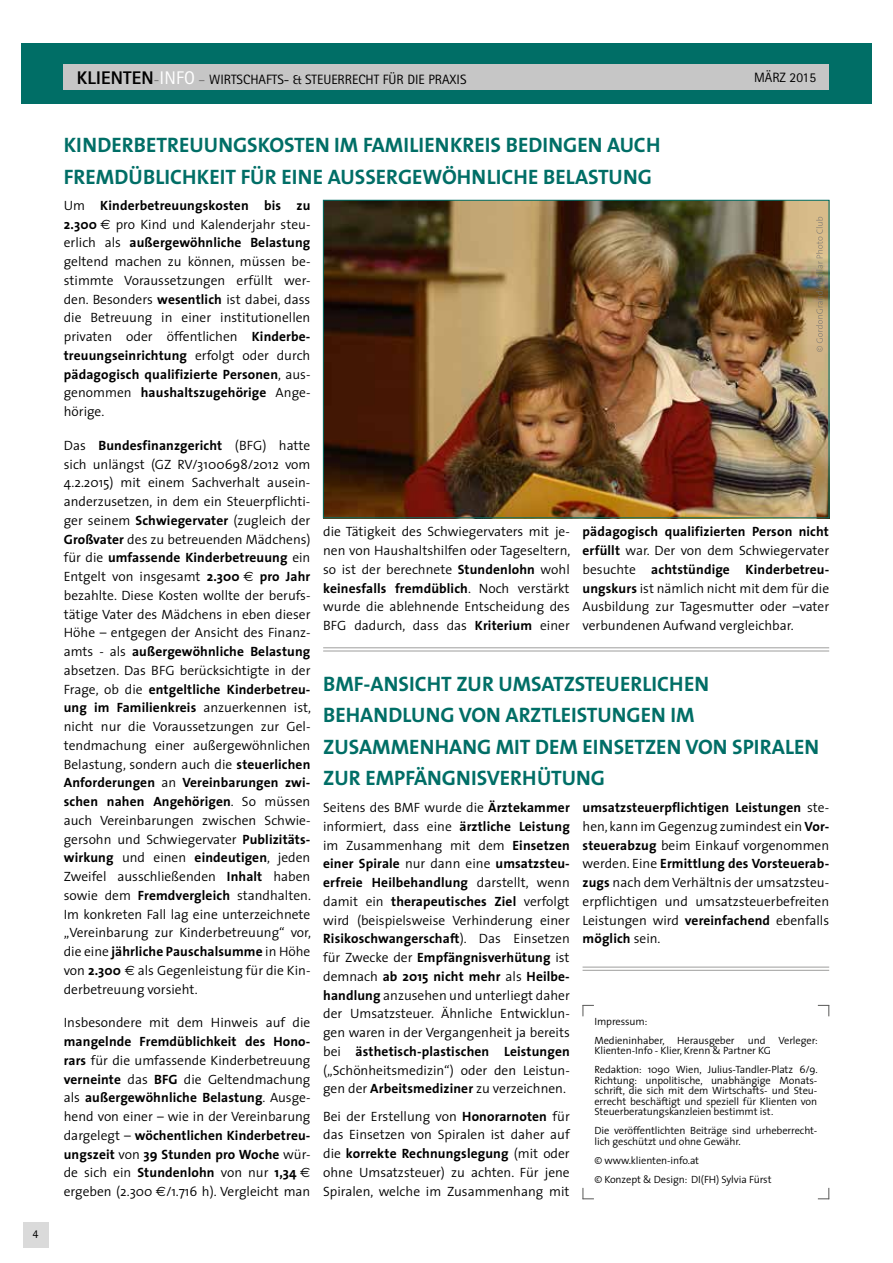
<style>
.page{position:relative;width:893px;height:1263px;background:#fff}
.page>*{position:absolute;margin:0;border:0;box-sizing:border-box;transform-origin:0 0}
.t1{font:700 21px/31.5px "The Sans";color:#006e66}
.t2{font:300 13.5px/18.8px "The Sans";color:#000;text-align:justify}
.t3{font:13.5px "Rotis Sans Serif";color:#000}
.t4{font:12px "Rotis Sans Serif";color:#000}
.t5{font:300 10.5px/10.5px "The Sans";letter-spacing:-.01em;color:#000}
.s1{font-weight:800;font-size:18.3px}
.s2{color:#706f6f}
.s3{font-size:18.3px;color:#fff}
.s4{font-weight:700}
.s5{font-family:"Euro Sans";font-weight:400}
</style>
<div class="page">
<div style="left:21px;top:44px;width:851px;height:60px;background:#006e66"></div>
<div style="left:24px;top:1222px;width:25px;height:25px;background:#dadada"></div>
<div style="left:64px;top:64px;width:765px;height:25px;background:#c6c6c6"></div>
<svg style="left:583px;top:1005px;width:11px;height:11px"></svg>
<svg style="left:818px;top:1005px;width:11px;height:11px"></svg>
<svg style="left:818px;top:1188px;width:11px;height:11px"></svg>
<svg style="left:583px;top:1188px;width:11px;height:11px"></svg>
<hr style="left:583px;top:967px;width:246px;height:1px;background:#9d9d9c">
<hr style="left:583px;top:970px;width:246px;height:1px;background:#9d9d9c">
<img style="left:325px;top:202px;width:502px;height:314px">
<div style="left:323px;top:200px;width:506px;height:318px;border:1px solid #006e66"></div>
<hr style="left:323px;top:647px;width:506px;height:1px;background:#9d9d9c">
<hr style="left:323px;top:651px;width:506px;height:1px;background:#9d9d9c">
<svg style="left:816px;top:217px;width:7px;height:135px"></svg>
<p class="t4" style="left:33px;top:1227px;width:7px">4</p>
<p class="t3" style="left:77px;top:71px;width:391px"><span class="s1">KLIENTEN</span><span class="s2">-</span><span class="s3">INFO</span> <span class="s2">–</span> WIRTSCHAFTS- &amp; STEUERRECHT FÜR DIE PRAXIS</p>
<p class="t3" style="left:754px;top:69px;width:63px">MÄRZ 2015</p>
<h1 class="t1" style="left:64px;top:129px;width:598px">KINDERBETREUUNGSKOSTEN IM FAMILIENKREIS BEDINGEN AUCH<br>FREMDÜBLICHKEIT FÜR EINE AUSSERGEWÖHNLICHE BELASTUNG</h1>
<p class="t2" style="left:64px;top:196px;width:248px">Um <span class="s4">Kinderbetreuungskosten bis zu 2.300</span> <span class="s5">€</span> pro Kind und Kalenderjahr steu&shy;erlich als <span class="s4">außergewöhnliche Belastung </span>geltend machen zu können, müssen be&shy;stimmte Voraussetzungen erfüllt wer&shy;den. Besonders <span class="s4">wesentlich</span> ist dabei, dass die Betreuung in einer institutionellen privaten oder öffentlichen <span class="s4">Kinderbe&shy;treuungseinrichtung</span> erfolgt oder durch <span class="s4">pädagogisch qualifizierte Personen</span>, aus&shy;genommen <span class="s4">haushaltszugehörige</span> Ange&shy;hörige.</p>
<p class="t2" style="left:64px;top:435px;width:249px">Das <span class="s4">Bundesfinanzgericht</span> (BFG) hatte sich unlängst (GZ RV/3100698/2012 vom 4.2.2015) mit einem Sachverhalt ausein&shy;anderzusetzen, in dem ein Steuerpflichti&shy;ger seinem <span class="s4">Schwiegervater</span> (zugleich der <span class="s4">Großvater</span> des zu betreuenden Mädchens) für die <span class="s4">umfassende Kinderbetreuung</span> ein Entgelt von insgesamt <span class="s4">2.300</span> <span class="s5">€</span> <span class="s4">pro Jahr </span>bezahlte. Diese Kosten wollte der berufs&shy;tätige Vater des Mädchens in eben dieser Höhe – entgegen der Ansicht des Finanz&shy;amts - als <span class="s4">außergewöhnliche Belastung </span>absetzen. Das BFG berücksichtigte in der Frage, ob die <span class="s4">entgeltliche Kinderbetreu&shy;ung im Familienkreis</span> anzuerkennen ist, nicht nur die Voraussetzungen zur Gel&shy;tendmachung einer außergewöhnlichen Belastung, sondern auch die <span class="s4">steuerlichen Anforderungen</span> an <span class="s4">Vereinbarungen zwi&shy;schen nahen Angehörigen</span>. So müssen auch Vereinbarungen zwischen Schwie&shy;gersohn und Schwiegervater <span class="s4">Publizitäts&shy;wirkung</span> und einen <span class="s4">eindeutigen</span>, jeden Zweifel ausschließenden <span class="s4">Inhalt</span> haben sowie dem <span class="s4">Fremdvergleich</span> standhalten.<br>Im konkreten Fall lag eine unterzeichnete „Vereinbarung zur Kinderbetreuung“ vor, die eine <span class="s4">jährliche Pauschalsumme</span> in Höhe von <span class="s4">2.300</span> <span class="s5">€</span> als Gegenleistung für die Kin&shy;derbetreuung vorsieht.</p>
<p class="t2" style="left:64px;top:1013px;width:248px">Insbesondere mit dem Hinweis auf die</p>
<p class="t2" style="left:64px;top:1032px;width:248px"><span class="s4">mangelnde Fremdüblichkeit des Hono&shy;rars</span> für die umfassende Kinderbetreuung <span class="s4">verneinte</span> das <span class="s4">BFG</span> die Geltendmachung als <span class="s4">außergewöhnliche Belastung</span>. Ausge&shy;hend von einer – wie in der Vereinbarung dargelegt – <span class="s4">wöchentlichen Kinderbetreu&shy;ungszeit</span> von <span class="s4">39 Stunden pro Woche</span> wür&shy;de sich ein <span class="s4">Stundenlohn</span> von nur <span class="s4">1,34</span> <span class="s5">€ </span>ergeben (2.300 <span class="s5">€</span>/1.716 h). Vergleicht man</p>
<p class="t2" style="left:323px;top:522px;width:249px">die Tätigkeit des Schwiegervaters mit je&shy;nen von Haushaltshilfen oder Tageseltern, so ist der berechnete <span class="s4">Stundenlohn</span> wohl <span class="s4">keinesfalls fremdüblich</span>. Noch verstärkt wurde die ablehnende Entscheidung des BFG dadurch, dass das <span class="s4">Kriterium</span> einer</p>
<p class="t2" style="left:583px;top:522px;width:248px"><span class="s4">pädagogisch qualifizierten Person nicht erfüllt</span> war. Der von dem Schwiegervater besuchte <span class="s4">achtstündige Kinderbetreu&shy;ungskurs</span> ist nämlich nicht mit dem für die Ausbildung zur Tagesmutter oder –vater verbundenen Aufwand vergleichbar.</p>
<h1 class="t1" style="left:323px;top:667px;width:497px">BMF-ANSICHT ZUR UMSATZSTEUERLICHEN BEHANDLUNG VON ARZTLEISTUNGEN IM ZUSAMMENHANG MIT DEM EINSETZEN VON SPIRALEN ZUR EMPFÄNGNISVERHÜTUNG</h1>
<p class="t2" style="left:583px;top:798px;width:248px"><span class="s4">umsatzsteuerpflichtigen Leistungen</span> ste&shy;hen, kann im Gegenzug zumindest ein <span class="s4">Vor&shy;steuerabzug</span> beim Einkauf vorgenommen werden. Eine <span class="s4">Ermittlung des Vorsteuerab&shy;zugs</span> nach dem Verhältnis der umsatzsteu&shy;erpflichtigen und umsatzsteuerbefreiten Leistungen wird <span class="s4">vereinfachend</span> ebenfalls <span class="s4">möglich</span> sein.</p>
<p class="t2" style="left:323px;top:798px;width:248px">Seitens des BMF wurde die <span class="s4">Ärztekammer </span>informiert, dass eine <span class="s4">ärztliche Leistung </span>im Zusammenhang mit dem <span class="s4">Einsetzen einer Spirale</span> nur dann eine <span class="s4">umsatzsteu&shy;erfreie Heilbehandlung</span> darstellt, wenn damit ein <span class="s4">therapeutisches Ziel</span> verfolgt wird (beispielsweise Verhinderung einer <span class="s4">Risikoschwangerschaft</span>). Das Einsetzen für Zwecke der <span class="s4">Empfängnisverhütung</span> ist demnach <span class="s4">ab 2015 nicht mehr</span> als <span class="s4">Heilbe&shy;handlung</span> anzusehen und unterliegt daher der Umsatzsteuer. Ähnliche Entwicklun&shy;gen waren in der Vergangenheit ja bereits bei <span class="s4">ästhetisch-plastischen Leistungen </span>(„Schönheitsmedizin“) oder den Leistun&shy;gen der <span class="s4">Arbeitsmediziner</span> zu verzeichnen.</p>
<p class="t2" style="left:323px;top:1106px;width:248px">Bei der Erstellung von <span class="s4">Honorarnoten</span> für das Einsetzen von Spiralen ist daher auf die <span class="s4">korrekte Rechnungslegung</span> (mit oder ohne Umsatzsteuer) zu achten. Für jene Spiralen, welche im Zusammenhang mit</p>
<p class="t5" style="left:594px;top:1011px;width:142px;line-height:19px">Impressum:<br>Medieninhaber, Herausgeber</p>
<p class="t5" style="left:594px;top:1034px;width:225px;text-indent:153px">und Verleger:<br>Klienten-Info - Klier, Krenn &amp; Partner KG</p>
<p class="t5" style="left:594px;top:1064px;width:225px;text-align:justify">Redaktion: 1090 Wien, Julius-Tandler-Platz 6/9.<br>Richtung: unpolitische, unabhängige Monats&shy;schrift, die sich mit dem Wirtschafts- und Steu&shy;errecht beschäftigt und speziell für Klienten von Steuerberatungskanzleien bestimmt ist.</p>
<p class="t5" style="left:594px;top:1125px;width:224px">Die veröffentlichten Beiträge sind urheberrecht&shy;lich geschützt und ohne Gewähr.</p>
<p class="t5" style="left:594px;top:1150px;width:179px;line-height:19px">© www.klienten-info.at<br>© Konzept &amp; Design: DI(FH) Sylvia Fürst</p>
</div>
